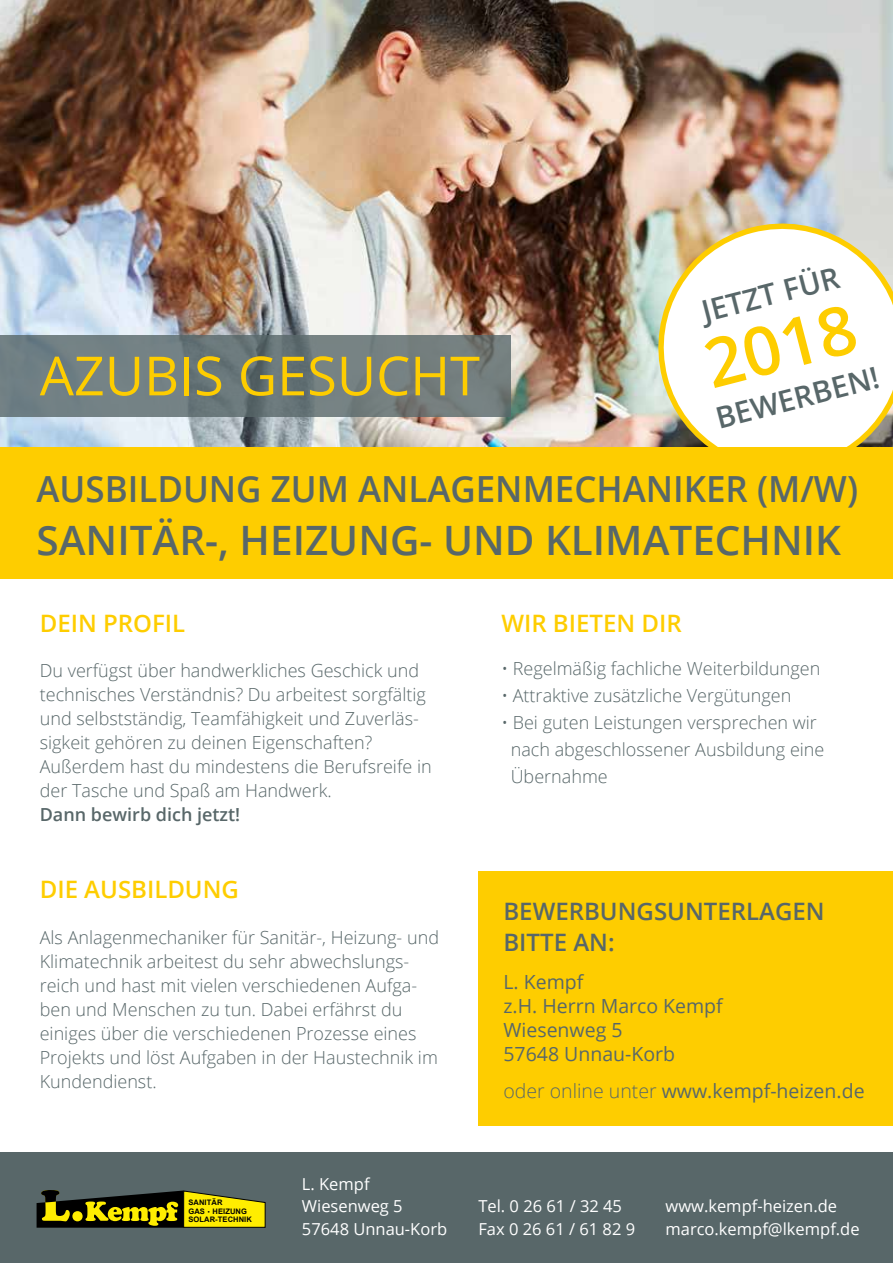
<style>
.page{position:relative;width:893px;height:1263px;background:#fff}
.page>*{position:absolute;margin:0;border:0;box-sizing:border-box;transform-origin:0 0}
.t1{font:600 67.5px "Open Sans";color:#fecd00}
.t2{font:54px "Open Sans";color:#fecd00}
.t3{font:600 40.5px "Open Sans";color:#586769}
.t4{font:600 36px "Open Sans";color:#586769}
.t5{font:600 29.7px "Open Sans";color:#586769}
.t6{font:600 24px "Open Sans";color:#fecd00}
.t7{font:600 24px/31.5px "Open Sans";color:#586769}
.t8{font:19.5px/24px "Open Sans";color:#586769}
.t9{font:300 18px/24px "Open Sans";color:#586769}
.t10{font:600 18px "Open Sans";color:#586769}
.t11{font:16.5px/22.5px "Open Sans";color:#fff}
.t12{font:700 7.5px/8.6px "Arial";letter-spacing:.01em;color:#000}
.s1{font-family:"Futura BT";font-weight:400;font-size:5.7px}
.s2{font-weight:300}
</style>
<div class="page">
<img style="left:0;top:0;width:893px;height:448px">
<div style="left:0;top:1152px;width:893px;height:111px;background:#586769"></div>
<svg style="left:37px;top:1190px;width:229px;height:38px"></svg>
<svg style="left:0;top:335px;width:510px;height:82px;fill:#727f82"></svg>
<div style="left:478px;top:872px;width:415px;height:254px;background:#fecd00"></div>
<svg style="left:648px;top:213px;width:245px;height:235px"></svg>
<div style="left:0;top:448px;width:893px;height:131px;background:#fecd00"></div>
<h2 class="t2" style="left:40px;top:339px;width:442px">AZUBIS GESUCHT</h2>
<h3 class="t5" style="left:697px;top:292px;width:142px;rotate:-14deg">JETZT FÜR</h3>
<h3 class="t5" style="left:711px;top:398px;width:169px;rotate:-14deg">BEWERBEN!</h3>
<h1 class="t1" style="left:694px;top:321px;width:156px;rotate:-15deg">2018</h1>
<h3 class="t4" style="left:37px;top:464px;width:823px">AUSBILDUNG ZUM ANLAGENMECHANIKER (M/W)</h3>
<h3 class="t3" style="left:37px;top:512px;width:806px">SANITÄR-, HEIZUNG- UND KLIMATECHNIK</h3>
<h3 class="t6" style="left:40px;top:607px;width:147px">DEIN PROFIL</h3>
<p class="t9" style="left:40px;top:658px;width:393px">Du verfügst über handwerkliches Geschick und technisches Verständnis? Du arbeitest sorgfältig und selbstständig, Teamfähigkeit und Zuverläs&shy;sigkeit gehören zu deinen Eigenschaften?<br>Außerdem hast du mindestens die Berufsreife in der Tasche und Spaß am Handwerk.</p>
<p class="t10" style="left:40px;top:802px;width:202px">Dann bewirb dich jetzt!</p>
<h3 class="t6" style="left:40px;top:873px;width:201px">DIE AUSBILDUNG</h3>
<p class="t9" style="left:40px;top:925px;width:401px">Als Anlagenmechaniker für Sanitär-, Heizung- und Klimatechnik arbeitest du sehr abwechslungs&shy;reich und hast mit vielen verschiedenen Aufga&shy;ben und Menschen zu tun. Dabei erfährst du einiges über die verschiedenen Prozesse eines Projekts und löst Aufgaben in der Haustechnik im Kundendienst.</p>
<p class="t12" style="left:188px;top:1198px;width:65px">SANITÄR<br>GAS <span class="s1">•</span> HEIZUNG<br>SOLAR-TECHNIK</p>
<p class="t11" style="left:302px;top:1172px;width:147px">L. Kempf<br>Wiesenweg 5<br>57648 Unnau-Korb</p>
<h3 class="t6" style="left:501px;top:607px;width:182px">WIR BIETEN DIR</h3>
<p class="t9" style="left:501px;top:656px;width:321px">• Regelmäßig fachliche Weiterbildungen</p>
<p class="t9" style="left:501px;top:683px;width:292px">• Attraktive zusätzliche Vergütungen</p>
<p class="t9" style="left:511px;top:708px;width:315px;line-height:27px;text-indent:-9px">• Bei guten Leistungen versprechen wir nach abgeschlossener Ausbildung eine<br>Übernahme</p>
<h3 class="t7" style="left:503px;top:895px;width:323px">BEWERBUNGSUNTERLAGEN<br>BITTE AN:</h3>
<p class="t8" style="left:503px;top:969px;width:221px">L. Kempf<br>z.H. Herrn Marco Kempf<br>Wiesenweg 5<br>57648 Unnau-Korb</p>
<p class="t8" style="left:503px;top:1079px;width:363px"><span class="s2">oder online unter</span> www.kempf-heizen.de</p>
<p class="t11" style="left:478px;top:1194px;width:158px">Tel. 0 26 61 / 32 45<br>Fax 0 26 61 / 61 82 9</p>
<p class="t11" style="left:665px;top:1194px;width:196px">www.kempf-heizen.de marco.kempf@lkempf.de</p>
</div>
